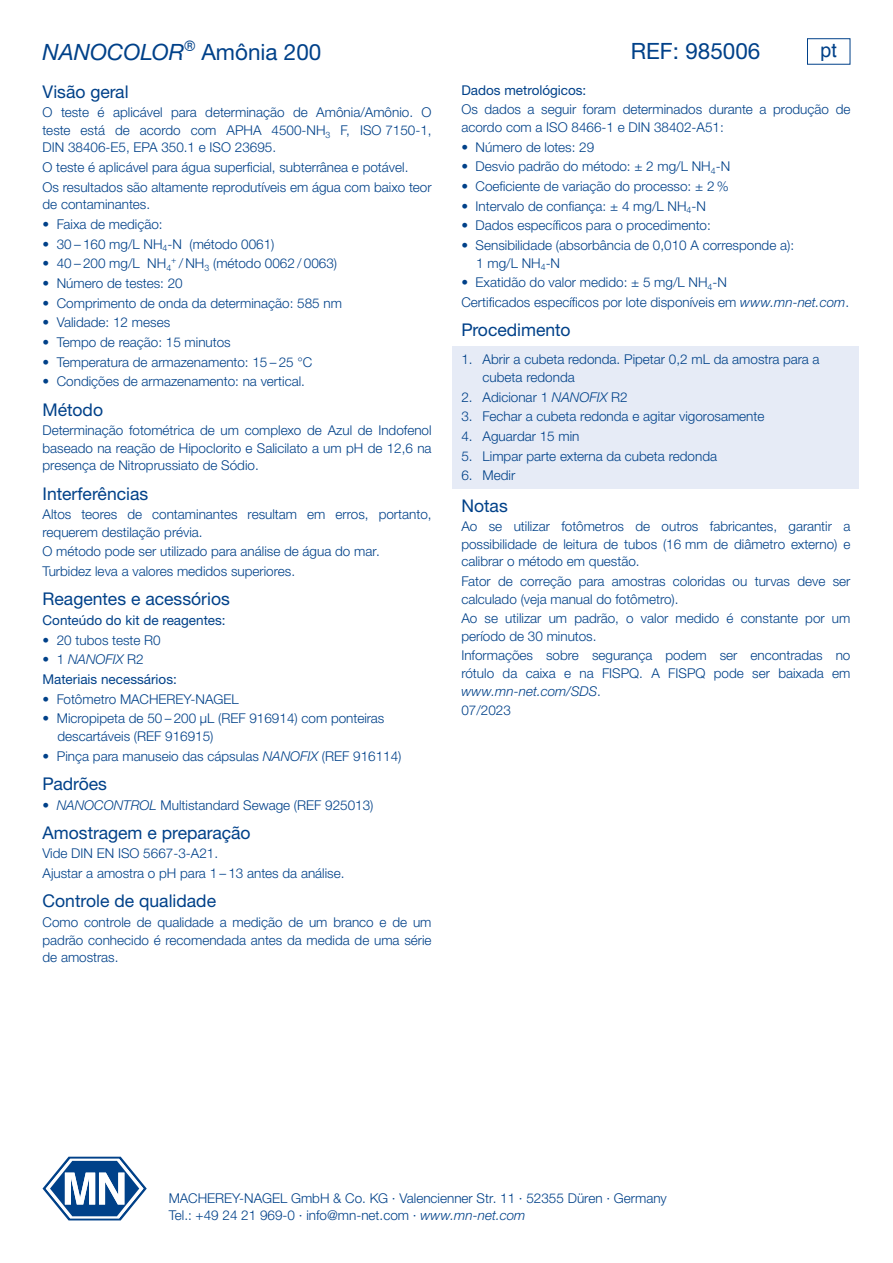
<style>
.page{position:relative;width:893px;height:1263px;background:#fff}
.page>*{position:absolute;margin:0;border:0;box-sizing:border-box;transform-origin:0 0}
.t1{font:italic 22.5px "Helvetica Neue LTW1 G";color:#004189}
.t2{font:22.5px "Helvetica Neue LTW1 G";color:#004189}
.t3{font:19.5px "Helvetica";color:#004189}
.t4{font:17.55px "Helvetica Neue LTW1 G";color:#004189}
.t5{font:300 13.5px/17.5px "Helvetica Neue LTW1 G";color:#004189}
.t6{font:13.5px/19.6px "Helvetica Neue LTW1 G";color:#004189}
.s1{font-style:normal}
.s2{font-weight:300}
.s3{font-weight:300;font-style:italic}
.s4{font-style:italic}
</style>
<div class="page">
<svg style="left:43px;top:1157px;width:104px;height:63px"></svg>
<div style="left:807px;top:38px;width:43px;height:27px;border:1px solid #004189"></div>
<div style="left:453px;top:346px;width:406px;height:44px;background:#e6ebf6"></div>
<div style="left:453px;top:383px;width:406px;height:27px;background:#e6ebf6"></div>
<div style="left:453px;top:403px;width:406px;height:26px;background:#e6ebf6"></div>
<div style="left:453px;top:423px;width:406px;height:26px;background:#e6ebf6"></div>
<div style="left:453px;top:442px;width:406px;height:27px;background:#e6ebf6"></div>
<div style="left:453px;top:462px;width:406px;height:26px;background:#e6ebf6"></div>
<h1 class="t1" style="left:43px;top:38px;width:280px">NANOCOLOR<sup>®</sup> <span class="s1">Amônia 200</span></h1>
<h2 class="t3" style="left:821px;top:35px;width:18px">pt</h2>
<h1 class="t2" style="left:631px;top:37px;width:131px">REF: 985006</h1>
<p class="t4" style="left:43px;top:80px;width:88px">Visão geral</p>
<p class="t5" style="left:43px;top:104px;width:391px;text-align:justify">O teste é aplicável para determinação de Amônia/Amônio. O teste está de acordo com APHA 4500-NH<sub>3</sub> F, ISO 7150‑1, DIN 38406‑E5, EPA 350.1 e ISO 23695.</p>
<p class="t5" style="left:43px;top:157px;width:391px;line-height:19.6px">O teste é aplicável para água superficial, subterrânea e potável.<br>Os resultados são altamente reprodutíveis em água com baixo teor</p>
<p class="t5" style="left:43px;top:196px;width:109px">de contaminantes.</p>
<p class="t5" style="left:43px;top:215px;width:122px">• Faixa de medição:</p>
<p class="t5" style="left:43px;top:235px;width:234px">• 30 – 160 mg/L NH<sub>4</sub>-N (método 0061)</p>
<p class="t5" style="left:43px;top:255px;width:296px">• 40 – 200 mg/L NH<sub>4</sub><sup>+</sup> / NH<sub>3</sub> (método 0062 / 0063)</p>
<p class="t5" style="left:43px;top:274px;width:142px">• Número de testes: 20</p>
<p class="t5" style="left:43px;top:294px;width:301px">• Comprimento de onda da determinação: 585 nm</p>
<p class="t5" style="left:43px;top:314px;width:129px">• Validade: 12 meses</p>
<p class="t5" style="left:43px;top:333px;width:190px">• Tempo de reação: 15 minutos</p>
<p class="t5" style="left:43px;top:353px;width:271px">• Temperatura de armazenamento: 15 – 25 °C</p>
<p class="t5" style="left:43px;top:373px;width:264px">• Condições de armazenamento: na vertical.</p>
<p class="t4" style="left:43px;top:398px;width:62px">Método</p>
<p class="t5" style="left:43px;top:422px;width:391px;text-align:justify">Determinação fotométrica de um complexo de Azul de Indofenol baseado na reação de Hipoclorito e Salicilato a um pH de 12,6 na presença de Nitroprussiato de Sódio.</p>
<p class="t4" style="left:43px;top:482px;width:107px">Interferências</p>
<p class="t5" style="left:43px;top:506px;width:391px">Altos teores de contaminantes resultam em erros, portanto, requerem destilação prévia.</p>
<p class="t5" style="left:43px;top:542px;width:339px;line-height:19.6px">O método pode ser utilizado para análise de água do mar.<br>Turbidez leva a valores medidos superiores.</p>
<p class="t4" style="left:43px;top:588px;width:189px">Reagentes e acessórios</p>
<p class="t6" style="left:43px;top:610px;width:184px">Conteúdo do kit de reagentes:</p>
<p class="t5" style="left:43px;top:631px;width:120px">• 20 tubos teste R0</p>
<p class="t6" style="left:43px;top:650px;width:136px"><span class="s2">• 1</span> <span class="s3">NANOFIX</span> <span class="s2">R2<br></span>Materiais necessários:</p>
<p class="t5" style="left:43px;top:690px;width:198px">• Fotômetro MACHEREY‑NAGEL</p>
<p class="t5" style="left:57px;top:710px;width:328px;text-indent:-15px">• Micropipeta de 50 – 200 µL (REF 916914) com ponteiras descartáveis (REF 916915)</p>
<p class="t5" style="left:43px;top:747px;width:360px">• Pinça para manuseio das cápsulas <span class="s4">NANOFIX</span> (REF 916114)</p>
<p class="t4" style="left:43px;top:773px;width:66px">Padrões</p>
<p class="t5" style="left:43px;top:796px;width:332px">• <span class="s4">NANOCONTROL</span> Multistandard Sewage (REF 925013)</p>
<p class="t4" style="left:43px;top:822px;width:210px">Amostragem e preparação</p>
<p class="t5" style="left:43px;top:844px;width:304px;line-height:19.6px">Vide DIN EN ISO 5667‑3‑A21.<br>Ajustar a amostra o pH para 1 – 13 antes da análise.</p>
<p class="t4" style="left:43px;top:890px;width:175px">Controle de qualidade</p>
<p class="t5" style="left:43px;top:913px;width:391px;text-align:justify">Como controle de qualidade a medição de um branco e de um padrão conhecido é recomendada antes da medida de uma série de amostras.</p>
<p class="t6" style="left:461px;top:80px;width:127px">Dados metrológicos:</p>
<p class="t5" style="left:461px;top:101px;width:391px">Os dados a seguir foram determinados durante a produção de acordo com a ISO 8466‑1 e DIN 38402‑A51:</p>
<p class="t5" style="left:461px;top:138px;width:134px">• Número de lotes: 29</p>
<p class="t5" style="left:461px;top:158px;width:270px">• Desvio padrão do método: ± 2 mg/L NH<sub>4</sub>-N</p>
<p class="t5" style="left:461px;top:177px;width:269px">• Coeficiente de variação do processo: ± 2 %</p>
<p class="t5" style="left:461px;top:197px;width:246px">• Intervalo de confiança: ± 4 mg/L NH<sub>4</sub>-N</p>
<p class="t5" style="left:461px;top:217px;width:251px">• Dados específicos para o procedimento:</p>
<p class="t5" style="left:476px;top:236px;width:319px;text-indent:-15px">• Sensibilidade (absorbância de 0,010 A corresponde a):<br>1 mg/L NH<sub>4</sub>-N</p>
<p class="t5" style="left:461px;top:273px;width:389px;line-height:19.6px">• Exatidão do valor medido: ± 5 mg/L NH<sub>4</sub>-N<br>Certificados específicos por lote disponíveis em <span class="s4">www.mn-net.com</span>.</p>
<p class="t4" style="left:461px;top:319px;width:111px">Procedimento</p>
<p class="t5" style="left:483px;top:351px;width:338px;text-indent:-21px">1. Abrir a cubeta redonda. Pipetar 0,2 mL da amostra para a cubeta redonda</p>
<p class="t5" style="left:461px;top:388px;width:168px">2. Adicionar 1 <span class="s4">NANOFIX</span> R2</p>
<p class="t5" style="left:461px;top:407px;width:304px">3. Fechar a cubeta redonda e agitar vigorosamente</p>
<p class="t5" style="left:461px;top:427px;width:120px">4. Aguardar 15 min</p>
<p class="t5" style="left:461px;top:447px;width:257px">5. Limpar parte externa da cubeta redonda</p>
<p class="t5" style="left:461px;top:467px;width:56px">6. Medir</p>
<p class="t4" style="left:461px;top:494px;width:48px">Notas</p>
<p class="t5" style="left:461px;top:518px;width:391px;text-align:justify">Ao se utilizar fotômetros de outros fabricantes, garantir a possibilidade de leitura de tubos (16 mm de diâmetro externo) e calibrar o método em questão.</p>
<p class="t5" style="left:461px;top:572px;width:391px">Fator de correção para amostras coloridas ou turvas deve ser calculado (veja manual do fotômetro).</p>
<p class="t5" style="left:461px;top:610px;width:391px">Ao se utilizar um padrão, o valor medido é constante por um período de 30 minutos.</p>
<p class="t5" style="left:461px;top:647px;width:391px;text-align:justify">Informações sobre segurança podem ser encontradas no rótulo da caixa e na FISPQ. A FISPQ pode ser baixada em <span class="s4">www.mn-net.com/SDS</span>.</p>
<p class="t5" style="left:461px;top:702px;width:51px">07/2023</p>
<p class="t5" style="left:169px;top:1189px;width:500px">MACHEREY-NAGEL GmbH &amp; Co. KG · Valencienner Str. 11 · 52355 Düren · Germany<br>Tel.: +49 24 21 969-0 · info@mn-net.com · <span class="s4">www.mn-net.com</span></p>
</div>
